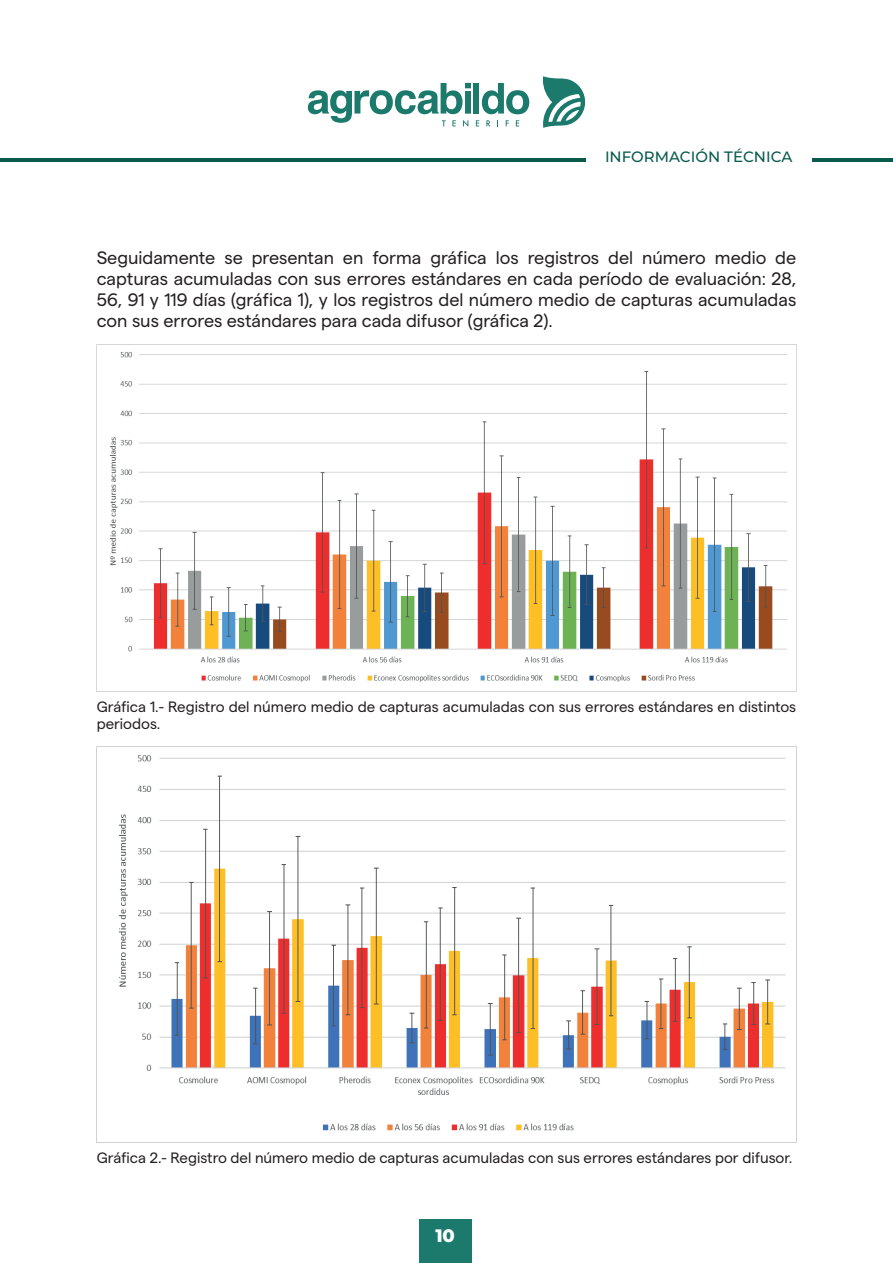
<style>
.page{position:relative;width:893px;height:1263px;background:#fff}
.page>*{position:absolute;margin:0;border:0;box-sizing:border-box;transform-origin:0 0}
.t1{font:18px/20.7px "Matter";color:#231f20;text-align:justify}
.t2{font:800 18px "Montserrat";color:#fff}
.t3{font:15px/17.2px "Matter";color:#231f20}
.t4{font:500 15px "Montserrat";color:#095b4e}
</style>
<div class="page">
<hr style="left:0;top:158px;width:586px;height:4px;background:#095b4e">
<hr style="left:812px;top:158px;width:81px;height:4px;background:#095b4e">
<div style="left:419px;top:1219px;width:52px;height:44px;background:#1b7a6b"></div>
<svg style="left:308px;top:83px;width:221px;height:44px"></svg>
<svg style="left:543px;top:76px;width:42px;height:52px"></svg>
<img style="left:97px;top:344px;width:699px;height:338px">
<img style="left:118px;top:755px;width:668px;height:376px">
<p class="t4" style="left:605px;top:147px;width:189px">INFORMACIÓN TÉCNICA</p>
<p class="t1" style="left:97px;top:246px;width:701px">Seguidamente se presentan en forma gráfica los registros del número medio de capturas acumuladas con sus errores estándares en cada período de evaluación: 28, 56, 91 y 119 días (gráfica 1), y los registros del número medio de capturas acumuladas con sus errores estándares para cada difusor (gráfica 2).</p>
<p class="t3" style="left:97px;top:697px;width:701px">Gráfica 1.- Registro del número medio de capturas acumuladas con sus errores estándares en distintos periodos.</p>
<p class="t3" style="left:97px;top:1148px;width:697px">Gráfica 2.- Registro del número medio de capturas acumuladas con sus errores estándares por difusor.</p>
<p class="t2" style="left:435px;top:1223px;width:21px">10</p>
</div>
